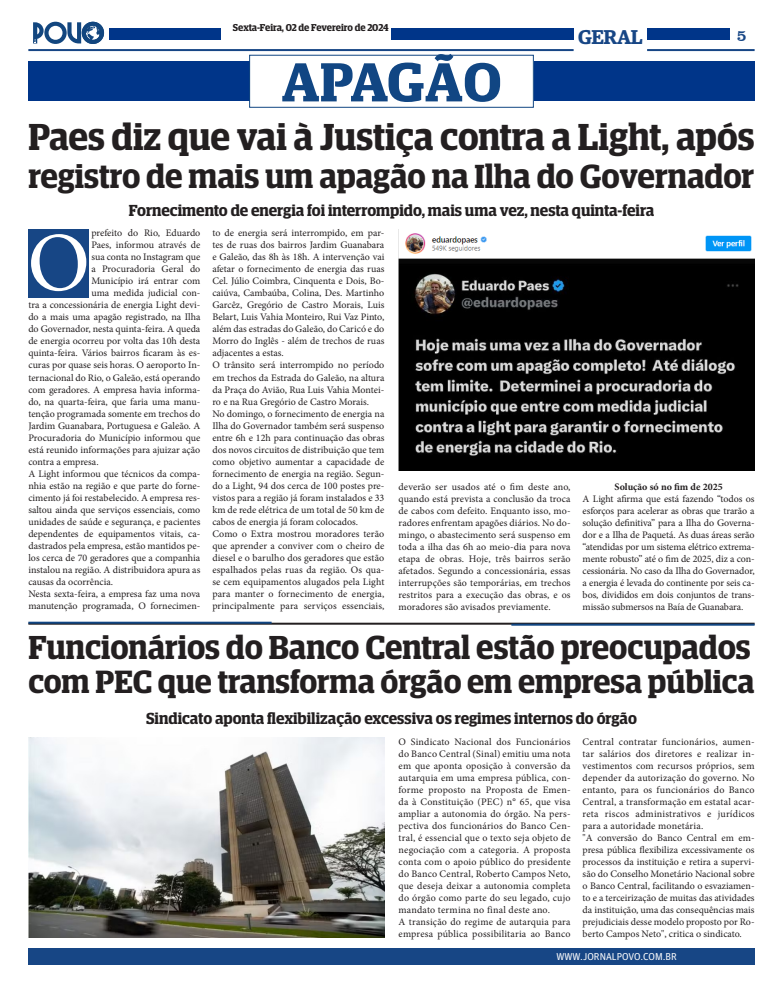
<style>
.page{position:relative;width:783px;height:993px;background:#fff}
.page>*{position:absolute;margin:0;border:0;box-sizing:border-box;transform-origin:0 0}
.t1{font:83.8px "Minion Pro";color:#fff}
.t2{font:600 55px "Guardian Egyptian Display";color:#114683;scale:1.05 1}
.t3{font:600 37.6px "Guardian Egyptian Display";color:#231f20}
.t4{font:600 33.4px "Guardian Egyptian Display";color:#231f20}
.t5{font:600 33.2px "Guardian Egyptian Display";letter-spacing:-.005em;color:#231f20}
.t6{font:600 32.2px "Guardian Egyptian Display";color:#231f20}
.t7{font:600 20px "Guardian Egyptian";letter-spacing:-.02em;color:#174685}
.t8{font:600 16px "Guardian Egyptian Display";letter-spacing:-.005em;color:#231f20}
.t9{font:16px "Clarendon BT";color:#174685}
.t10{font:10px/12px "Minion Pro";color:#231f20;text-align:justify}
.t11{font:10px/12px "Minion Pro";letter-spacing:.02em;color:#231f20}
.t12{font:600 10px "Guardian Egyptian Display";letter-spacing:-.01em;color:#231f20}
.t13{font:10px "Guardian Agate Sans G1 D Regular";color:#fff}
.t14{font:700 10px "Minion Pro";color:#231f20}
</style>
<div class="page">
<div style="left:28px;top:947px;width:726px;height:17px;background:#174685"></div>
<svg style="left:33px;top:22px;width:71px;height:22px"></svg>
<div style="left:391px;top:28px;width:182px;height:12px;background:#003589"></div>
<div style="left:647px;top:28px;width:82px;height:12px;background:#003589"></div>
<hr style="left:647px;top:49px;width:107px;height:2px;background:#174685">
<hr style="left:28px;top:49px;width:545px;height:2px;background:#174685">
<div style="left:109px;top:28px;width:112px;height:12px;background:#003589"></div>
<div style="left:28px;top:61px;width:726px;height:40px;background:#003589"></div>
<div style="left:249px;top:55px;width:284px;height:52px;background:#fff"></div>
<div style="left:249px;top:55px;width:284px;height:53px;border:1px solid #114682"></div>
<hr style="left:28px;top:622px;width:726px;height:2px;background:#231f20">
<hr style="left:28px;top:621px;width:243px;height:2px;background:#114683">
<hr style="left:511px;top:623px;width:243px;height:2px;background:#114683">
<div style="left:28px;top:229px;width:61px;height:68px;background:#174685"></div>
<img style="left:398px;top:229px;width:356px;height:241px">
<img style="left:28px;top:737px;width:356px;height:199px">
<p class="t12" style="left:233px;top:22px;width:157px">Sexta-Feira, 02 de Fevereiro de 2024</p>
<h3 class="t7" style="left:578px;top:22px;width:66px">GERAL</h3>
<h3 class="t9" style="left:736px;top:25px;width:11px">5</h3>
<p class="t2" style="left:281px;top:52px;width:211px">APAGÃO</p>
<p class="t3" style="left:28px;top:116px;width:727px">Paes diz que vai à Justiça contra a Light, após</p>
<p class="t4" style="left:28px;top:158px;width:727px">registro de mais um apagão na Ilha do Governador</p>
<p class="t8" style="left:129px;top:201px;width:526px">Fornecimento de energia foi interrompido, mais uma vez, nesta quinta-feira</p>
<p class="t10" style="left:91px;top:227px;width:110px">prefeito do Rio, Eduardo</p>
<p class="t10" style="left:91px;top:239px;width:110px">Paes, informou através de</p>
<p class="t10" style="left:91px;top:251px;width:110px">sua conta no Instagram que</p>
<p class="t10" style="left:91px;top:263px;width:110px">a Procuradoria Geral do</p>
<p class="t10" style="left:91px;top:275px;width:110px">Município irá entrar com</p>
<p class="t10" style="left:91px;top:287px;width:110px">uma medida judicial con-</p>
<p class="t10" style="left:28px;top:299px;width:173px">tra a concessionária de energia Light devi-</p>
<p class="t10" style="left:28px;top:311px;width:173px">do a mais uma apagão registrado, na Ilha</p>
<p class="t10" style="left:28px;top:323px;width:173px">do Governador, nesta quinta-feira. A queda</p>
<p class="t10" style="left:28px;top:335px;width:173px">de energia ocorreu por volta das 10h desta</p>
<p class="t10" style="left:28px;top:347px;width:173px">quinta-feira. Vários bairros ficaram às es-</p>
<p class="t10" style="left:28px;top:359px;width:173px">curas por quase seis horas. O aeroporto In-</p>
<p class="t10" style="left:28px;top:371px;width:173px">ternacional do Rio, o Galeão, está operando</p>
<p class="t10" style="left:28px;top:383px;width:173px">com geradores. A empresa havia informa-</p>
<p class="t10" style="left:28px;top:395px;width:173px">do, na quarta-feira, que faria uma manu-</p>
<p class="t10" style="left:28px;top:407px;width:173px">tenção programada somente em trechos do</p>
<p class="t10" style="left:28px;top:419px;width:173px">Jardim Guanabara, Portuguesa e Galeão. A</p>
<p class="t10" style="left:28px;top:431px;width:173px">Procuradoria do Município informou que</p>
<p class="t10" style="left:28px;top:443px;width:173px">está reunido informações para ajuizar ação</p>
<p class="t10" style="left:28px;top:455px;width:72px">contra a empresa.</p>
<p class="t10" style="left:28px;top:467px;width:173px">A Light informou que técnicos da compa&shy;nhia estão na região e que parte do forne&shy;cimento já foi restabelecido. A empresa res&shy;saltou ainda que serviços essenciais, como unidades de saúde e segurança, e pacientes dependentes de equipamentos vitais, ca&shy;dastrados pela empresa, estão mantidos pe&shy;los cerca de 70 geradores que a companhia instalou na região. A distribuidora apura as causas da ocorrência.</p>
<p class="t10" style="left:28px;top:587px;width:173px">Nesta sexta-feira, a empresa faz uma nova manutenção programada, O fornecimen-</p>
<p class="t1" style="left:27px;top:207px;width:64px">O</p>
<p class="t10" style="left:212px;top:227px;width:173px">to de energia será interrompido, em par&shy;tes de ruas dos bairros Jardim Guanabara e Galeão, das 8h às 18h. A intervenção vai afetar o fornecimento de energia das ruas Cel. Júlio Coimbra, Cinquenta e Dois, Bo&shy;caiúva, Cambaúba, Colina, Des. Martinho Garcêz, Gregório de Castro Morais, Luis Belart, Luis Vahia Monteiro, Rui Vaz Pinto, além das estradas do Galeão, do Caricó e do Morro do Inglês - além de trechos de ruas adjacentes a estas.</p>
<p class="t10" style="left:212px;top:359px;width:173px">O trânsito será interrompido no período em trechos da Estrada do Galeão, na altura da Praça do Avião, Rua Luis Vahia Montei&shy;ro e na Rua Gregório de Castro Morais.</p>
<p class="t10" style="left:212px;top:407px;width:173px">No domingo, o fornecimento de energia na Ilha do Governador também será suspenso entre 6h e 12h para continuação das obras dos novos circuitos de distribuição que tem como objetivo aumentar a capacidade de fornecimento de energia na região. Segun&shy;do a Light, 94 dos cerca de 100 postes pre&shy;vistos para a região já foram instalados e 33 km de rede elétrica de um total de 50 km de cabos de energia já foram colocados.</p>
<p class="t10" style="left:212px;top:527px;width:173px">Como o Extra mostrou moradores terão que aprender a conviver com o cheiro de diesel e o barulho dos geradores que estão espalhados pelas ruas da região. Os qua&shy;se cem equipamentos alugados pela Light para manter o fornecimento de energia, principalmente para serviços essenciais,</p>
<p class="t10" style="left:398px;top:480px;width:173px">deverão ser usados até o fim deste ano, quando está prevista a conclusão da troca de cabos com defeito. Enquanto isso, mo&shy;radores enfrentam apagões diários. No do&shy;mingo, o abastecimento será suspenso em toda a ilha das 6h ao meio-dia para nova etapa de obras. Hoje, três bairros serão afetados. Segundo a concessionária, essas interrupções são temporárias, em trechos restritos para a execução das obras, e os moradores são avisados previamente.</p>
<p class="t14" style="left:614px;top:479px;width:110px">Solução só no fim de 2025</p>
<p class="t10" style="left:582px;top:492px;width:173px">A Light afirma que está fazendo “todos os esforços para acelerar as obras que trarão a solução definitiva” para a Ilha do Governa&shy;dor e a Ilha de Paquetá. As duas áreas serão “atendidas por um sistema elétrico extrema&shy;mente robusto” até o fim de 2025, diz a con&shy;cessionária. No caso da Ilha do Governador, a energia é levada do continente por seis ca&shy;bos, divididos em dois conjuntos de trans&shy;missão submersos na Baía de Guanabara.</p>
<p class="t5" style="left:28px;top:629px;width:723px">Funcionários do Banco Central estão preocupados</p>
<p class="t6" style="left:28px;top:664px;width:727px">com PEC que transforma órgão em empresa pública</p>
<p class="t8" style="left:146px;top:709px;width:492px">Sindicato aponta flexibilização excessiva os regimes internos do órgão</p>
<p class="t10" style="left:398px;top:735px;width:173px">O Sindicato Nacional dos Funcionários do Banco Central (Sinal) emitiu uma nota em que aponta oposição à conversão da autarquia em uma empresa pública, con&shy;forme proposto na Proposta de Emen&shy;da à Constituição (PEC) n° 65, que visa ampliar a autonomia do órgão. Na pers&shy;pectiva dos funcionários do Banco Cen&shy;tral, é essencial que o texto seja objeto de negociação com a categoria. A proposta conta com o apoio público do presidente do Banco Central, Roberto Campos Neto, que deseja deixar a autonomia completa do órgão como parte do seu legado, cujo mandato termina no final deste ano.</p>
<p class="t11" style="left:398px;top:915px;width:173px">A transição do regime de autarquia para empresa pública possibilitaria ao Banco</p>
<p class="t10" style="left:582px;top:735px;width:173px">Central contratar funcionários, aumen&shy;tar salários dos diretores e realizar in&shy;vestimentos com recursos próprios, sem depender da autorização do governo. No entanto, para os funcionários do Banco Central, a transformação em estatal acar&shy;reta riscos administrativos e jurídicos para a autoridade monetária.</p>
<p class="t10" style="left:582px;top:831px;width:173px">"A conversão do Banco Central em em&shy;presa pública flexibiliza excessivamente os processos da instituição e retira a supervi&shy;são do Conselho Monetário Nacional sobre o Banco Central, facilitando o esvaziamen&shy;to e a terceirização de muitas das atividades da instituição, uma das consequências mais prejudiciais desse modelo proposto por Ro&shy;berto Campos Neto", critica o sindicato.</p>
<p class="t13" style="left:556px;top:949px;width:122px">WWW.JORNALPOVO.COM.BR</p>
</div>
